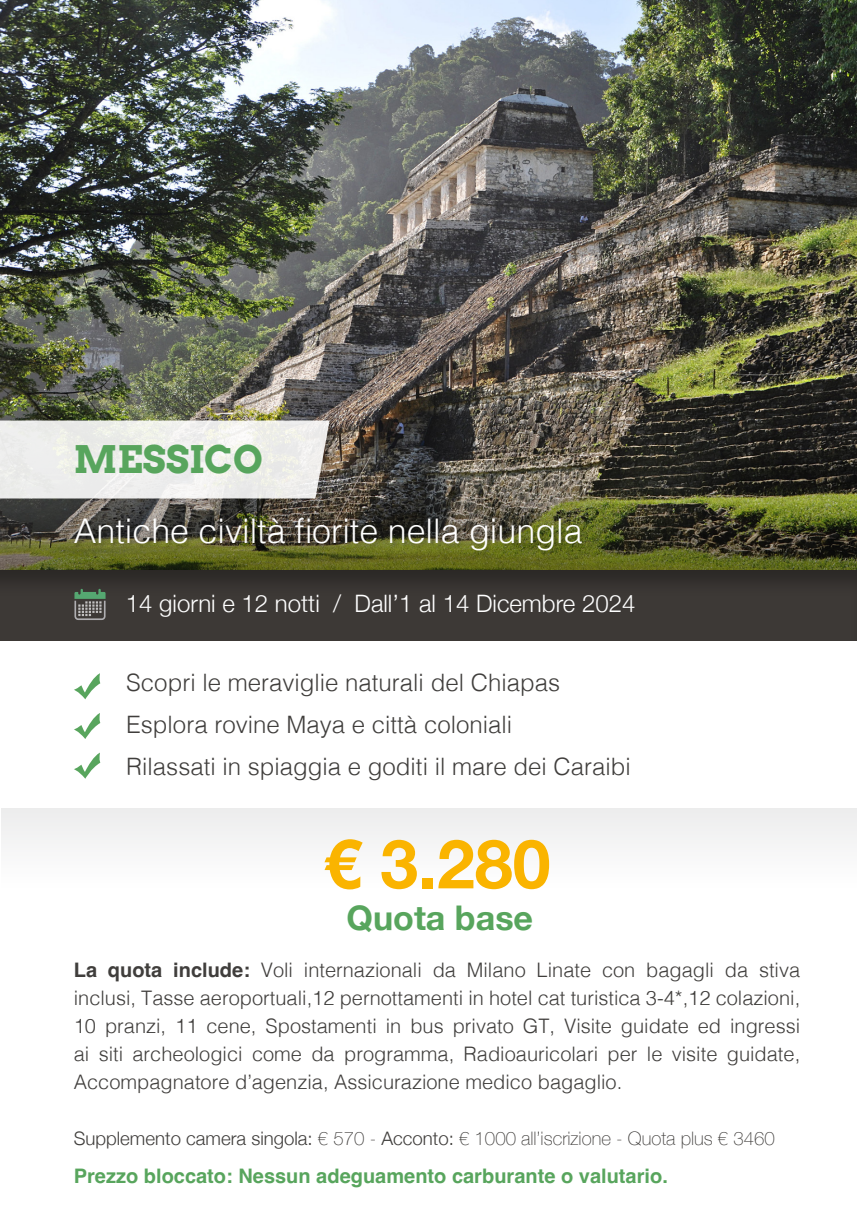
<style>
.page{position:relative;width:857px;height:1225px;background:#fff}
.page>*{position:absolute;margin:0;border:0;box-sizing:border-box;transform-origin:0 0}
.t1{font:700 68px "Helvetica Neue";color:#fab400}
.t2{font:700 38px "Arvo";color:#58a55d}
.t3{font:300 34px "Helvetica";color:#fff}
.t4{font:700 34px "Helvetica Neue";color:#58a55d}
.t5{font:300 24px "Helvetica";color:#403e3c}
.t6{font:300 24px "Helvetica Neue";color:#fff}
.t7{font:300 20px/28px "Helvetica";color:#403e3c;text-align:justify}
.t8{font:700 20px "Helvetica";color:#58a55d}
.t9{font:100 18.6px "Helvetica Neue";color:#403e3c}
.s1{font-weight:700}
.s2{font-weight:300}
</style>
<div class="page">
<img style="left:0;top:0;width:856px;height:451px">
<img style="left:0;top:451px;width:856px;height:117px">
<div style="left:0;top:414px;width:346px;height:102px;background:#000;opacity:.15"></div>
<svg style="left:0;top:420px;width:329px;height:78px"></svg>
<div style="left:74px;top:519px;width:514px;height:37px;background:#000;opacity:.25"></div>
<div style="left:0;top:568px;width:856px;height:74px;background:#000;opacity:.3"></div>
<svg style="left:74px;top:673px;width:26px;height:26px"></svg>
<svg style="left:74px;top:713px;width:26px;height:26px"></svg>
<svg style="left:74px;top:752px;width:26px;height:26px"></svg>
<svg style="left:74px;top:589px;width:31px;height:31px"></svg>
<div style="left:2px;top:808px;width:854px;height:417px;background:linear-gradient(to bottom,#f9f9f9,#fff)"></div>
<p class="t2" style="left:74px;top:435px;width:191px">MESSICO</p>
<p class="t3" style="left:74px;top:502px;width:510px">Antiche civiltà fiorite nella giungla</p>
<p class="t6" style="left:126px;top:584px;width:511px">14 giorni e 12 notti / Dall’1 al 14 Dicembre 2024</p>
<p class="t5" style="left:126px;top:662px;width:435px">Scopri le meraviglie naturali del Chiapas</p>
<p class="t5" style="left:126px;top:704px;width:387px">Esplora rovine Maya e città coloniali</p>
<p class="t5" style="left:126px;top:746px;width:506px">Rilassati in spiaggia e goditi il mare dei Caraibi</p>
<p class="t1" style="left:323px;top:810px;width:228px">€ 3.280</p>
<p class="t4" style="left:346px;top:891px;width:188px">Quota base</p>
<p class="t7" style="left:74px;top:955px;width:727px"><span class="s1">La quota include:</span> Voli internazionali da Milano Linate con bagagli da stiva inclusi, Tasse aeroportuali,12 pernottamenti in hotel cat turistica 3-4*,12 colazioni, 10 pranzi, 11 cene, Spostamenti in bus privato GT, Visite guidate ed ingressi ai siti archeologici come da programma, Radioauricolari per le visite guidate, Accompagnatore d’agenzia, Assicurazione medico bagaglio.</p>
<p class="t9" style="left:74px;top:1124px;width:702px"><span class="s2">Supplemento camera singola:</span> € 570 - <span class="s2">Acconto:</span> € 1000 all’iscrizione - Quota plus € 3460</p>
<p class="t8" style="left:74px;top:1164px;width:595px">Prezzo bloccato: Nessun adeguamento carburante o valutario.</p>
</div>
